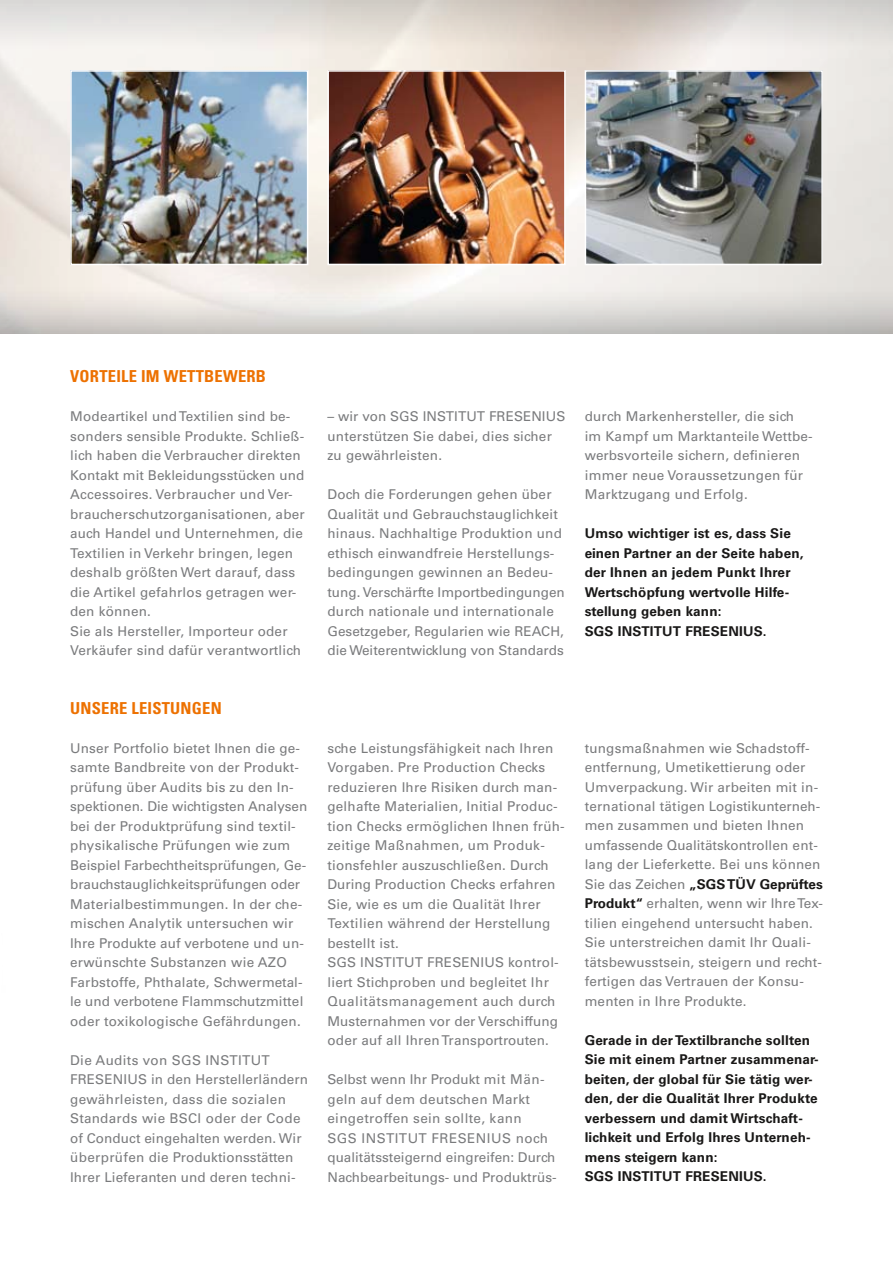
<style>
.page{position:relative;width:893px;height:1263px;background:#fff}
.page>*{position:absolute;margin:0;border:0;box-sizing:border-box;transform-origin:0 0}
.t1{font:700 condensed 16.5px "Univers LT Std";letter-spacing:.015em;color:#ed7101}
.t2{font:13.5px/19.5px "Univers LT Std";letter-spacing:.015em;color:#7a7b7d}
.t3{font:700 13.5px/19.5px "Univers LT Std";letter-spacing:.015em;color:#191817}
.s1{font-weight:700;color:#191817}
</style>
<div class="page">
<img style="left:588px;top:73px;width:232px;height:189px">
<div style="left:585px;top:70px;width:238px;height:195px;border:2px solid #fff"></div>
<img style="left:330px;top:73px;width:233px;height:189px">
<div style="left:327px;top:70px;width:239px;height:195px;border:2px solid #fff"></div>
<img style="left:73px;top:73px;width:232px;height:189px">
<div style="left:70px;top:70px;width:238px;height:195px;border:2px solid #fff"></div>
<p class="t1" style="left:70px;top:366px;width:197px">VORTEILE IM WETTBEWERB</p>
<p class="t2" style="left:70px;top:407px;width:236px">Modeartikel und Textilien sind be&shy;sonders sensible Produkte. Schließ&shy;lich haben die Verbraucher direkten Kontakt mit Bekleidungsstücken und Accessoires. Verbraucher und Ver&shy;braucherschutzorganisationen, aber auch Handel und Unternehmen, die Textilien in Verkehr bringen, legen deshalb größten Wert darauf, dass die Artikel gefahrlos getragen wer&shy;den können.<br>Sie als Hersteller, Importeur oder Verkäufer sind dafür verantwortlich</p>
<p class="t2" style="left:327px;top:407px;width:239px">– wir von SGS INSTITUT FRESENIUS unterstützen Sie dabei, dies sicher zu gewährleisten.</p>
<p class="t2" style="left:327px;top:485px;width:239px">Doch die Forderungen gehen über Qualität und Gebrauchstauglichkeit hinaus. Nachhaltige Produktion und ethisch einwandfreie Herstellungs&shy;bedingungen gewinnen an Bedeu&shy;tung. Verschärfte Importbedingungen durch nationale und internationale Gesetzgeber, Regularien wie REACH, die Weiterentwicklung von Standards</p>
<p class="t1" style="left:70px;top:698px;width:153px">UNSERE LEISTUNGEN</p>
<p class="t2" style="left:70px;top:738px;width:239px">Unser Portfolio bietet Ihnen die ge&shy;samte Bandbreite von der Produkt&shy;prüfung über Audits bis zu den In&shy;spektionen. Die wichtigsten Analysen bei der Produktprüfung sind textil&shy;physikalische Prüfungen wie zum Beispiel Farbechtheitsprüfungen, Ge&shy;brauchstauglichkeitsprüfungen oder Materialbestimmungen. In der che&shy;mischen Analytik untersuchen wir Ihre Produkte auf verbotene und un&shy;erwünschte Substanzen wie AZO Farbstoffe, Phthalate, Schwermetal&shy;le und verbotene Flammschutzmittel oder toxikologische Gefährdungen.</p>
<p class="t2" style="left:70px;top:1050px;width:240px">Die Audits von SGS INSTITUT FRESENIUS in den Herstellerländern gewährleisten, dass die sozialen Standards wie BSCI oder der Code of Conduct eingehalten werden. Wir überprüfen die Produktionsstätten Ihrer Lieferanten und deren techni-</p>
<p class="t2" style="left:327px;top:738px;width:239px">sche Leistungsfähigkeit nach Ihren Vorgaben. Pre Production Checks reduzieren Ihre Risiken durch man&shy;gelhafte Materialien, Initial Produc&shy;tion Checks ermöglichen Ihnen früh&shy;zeitige Maßnahmen, um Produk&shy;tionsfehler auszuschließen. Durch During Production Checks erfahren Sie, wie es um die Qualität Ihrer Textilien während der Herstellung bestellt ist.<br>SGS INSTITUT FRESENIUS kontrol&shy;liert Stichproben und begleitet Ihr Qualitätsmanagement auch durch Musternahmen vor der Verschiffung oder auf all Ihren Transportrouten.</p>
<p class="t2" style="left:327px;top:1069px;width:231px">Selbst wenn Ihr Produkt mit Män&shy;geln auf dem deutschen Markt eingetroffen sein sollte, kann<br>SGS INSTITUT FRESENIUS noch qualitätssteigernd eingreifen: Durch<br>Nachbearbeitungs- und Produktrüs-</p>
<p class="t2" style="left:585px;top:407px;width:229px">durch Markenhersteller, die sich im Kampf um Marktanteile Wettbe&shy;werbsvorteile sichern, definieren immer neue Voraussetzungen für<br>Marktzugang und Erfolg.</p>
<p class="t3" style="left:585px;top:524px;width:220px">Umso wichtiger ist es, dass Sie einen Partner an der Seite haben, der Ihnen an jedem Punkt Ihrer<br>Wertschöpfung wertvolle Hilfe&shy;stellung geben kann:<br>SGS INSTITUT FRESENIUS.</p>
<p class="t2" style="left:585px;top:738px;width:240px">tungsmaßnahmen wie Schadstoff&shy;entfernung, Umetikettierung oder Umverpackung. Wir arbeiten mit in&shy;ternational tätigen Logistikunterneh&shy;men zusammen und bieten Ihnen umfassende Qualitätskontrollen ent&shy;lang der Lieferkette. Bei uns können Sie das Zeichen <span class="s1">„SGS TÜV Geprüftes Produkt“</span> erhalten, wenn wir Ihre Tex&shy;tilien eingehend untersucht haben.<br>Sie unterstreichen damit Ihr Quali&shy;tätsbewusstsein, steigern und recht&shy;fertigen das Vertrauen der Konsu&shy;menten in Ihre Produkte.</p>
<p class="t3" style="left:585px;top:1030px;width:235px">Gerade in der Textilbranche sollten<br>Sie mit einem Partner zusammenar&shy;beiten, der global für Sie tätig wer&shy;den, der die Qualität Ihrer Produkte verbessern und damit Wirtschaft&shy;lichkeit und Erfolg Ihres Unterneh&shy;mens steigern kann:<br>SGS INSTITUT FRESENIUS.</p>
</div>
